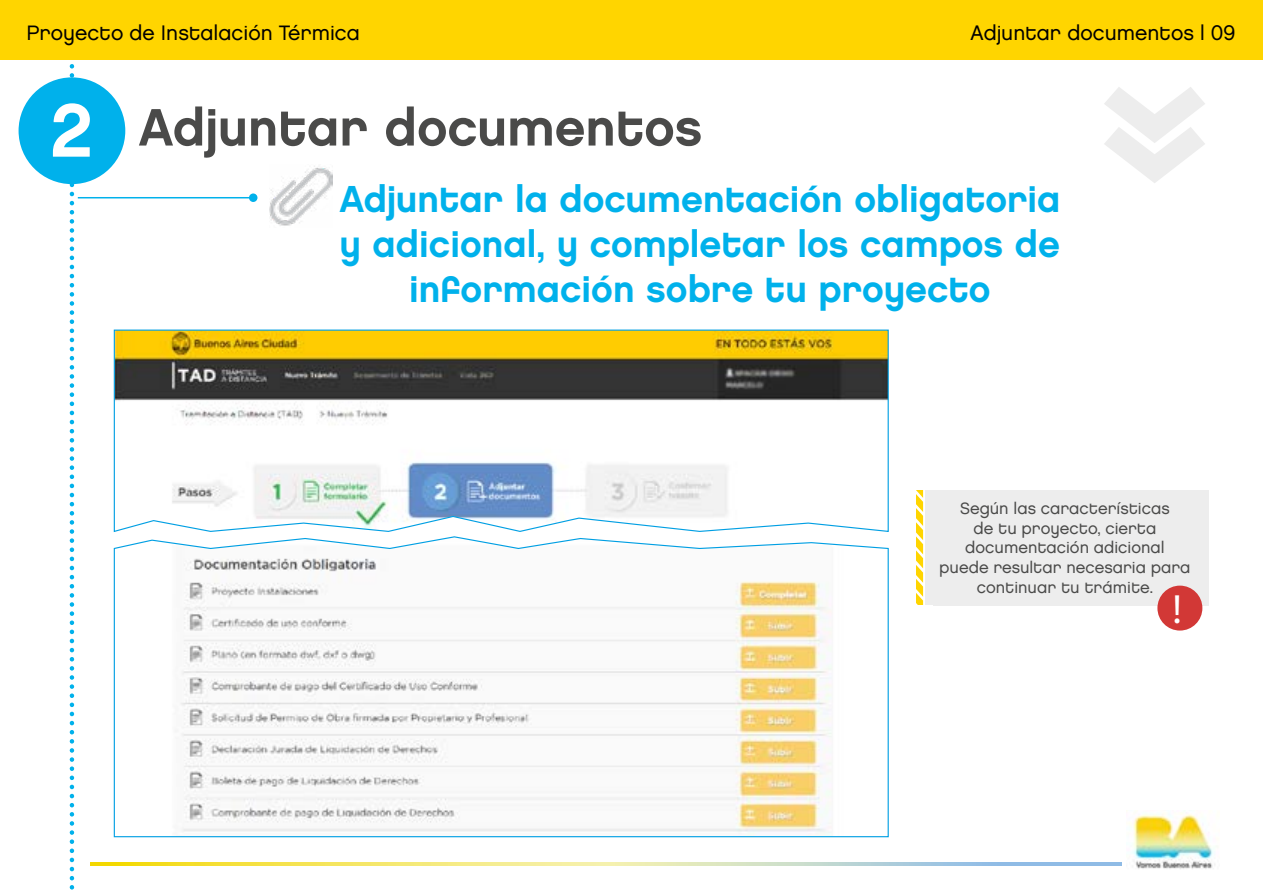
<style>
.page{position:relative;width:1263px;height:893px;background:#fff}
.page>*{position:absolute;margin:0;border:0;box-sizing:border-box;transform-origin:0 0}
.t1{font:52.5px "Chalet New York Nineteen Eighty";color:#4a4a49}
.t2{font:40.95px "Myriad Pro";color:#fff}
.t3{font:37.5px/45px "Chalet New York Nineteen Eighty";color:#00b1eb;text-align:center}
.t4{font:21px "Chalet London Nineteen Eighty";color:#000}
.t5{font:16.5px/19.8px "Chalet London Nineteen Eighty";color:#4a4a49;text-align:center}
.s1{font-family:"Chalet New York Nineteen Sixty";font-size:76.5px;color:#fff}
</style>
<div class="page">
<svg style="left:70px;top:64px;width:4px;height:826px"></svg>
<div style="left:19px;top:77px;width:106px;height:107px;background:#00b1eb;border-radius:50%"></div>
<img style="left:270px;top:166px;width:63px;height:60px">
<hr style="left:78px;top:197px;width:175px;height:1px;background:#00b1eb">
<div style="left:249px;top:193px;width:8px;height:9px;background:#00b1eb;border-radius:50%"></div>
<svg style="left:1104px;top:87px;width:101px;height:96px"></svg>
<svg style="left:113px;top:536px;width:776px;height:302px"></svg>
<svg style="left:113px;top:329px;width:776px;height:203px"></svg>
<div style="left:925px;top:490px;width:284px;height:116px;background:#ededed"></div>
<svg style="left:916px;top:490px;width:7px;height:115px"></svg>
<div style="left:1157px;top:586px;width:45px;height:45px;background:#d23836;border-radius:50%"></div>
<svg style="left:91px;top:862px;width:1030px;height:2px;background:#d6db98"></svg>
<svg style="left:91px;top:864px;width:1030px;height:2px;background:#d6db98"></svg>
<img style="left:1126px;top:810px;width:89px;height:59px">
<div style="left:0;top:0;width:1263px;height:60px;background:#ffd500"></div>
<p class="t4" style="left:27px;top:20px;width:335px">Proyecto de Instalación Térmica</p>
<p class="t4" style="left:970px;top:20px;width:266px">Adjuntar documentos | 09</p>
<h1 class="t1" style="left:50px;top:95px;width:653px"><span class="s1">2</span> Adjuntar documentos</h1>
<h3 class="t3" style="left:339px;top:176px;width:722px">Adjuntar la documentación obligatoria y adicional, y completar los campos de información sobre tu proyecto</h3>
<p class="t5" style="left:939px;top:498px;width:253px">Según las características<br>de tu proyecto, cierta documentación adicional puede resultar necesaria para continuar tu trámite.</p>
<h2 class="t2" style="left:1172px;top:584px;width:11px">!</h2>
</div>
